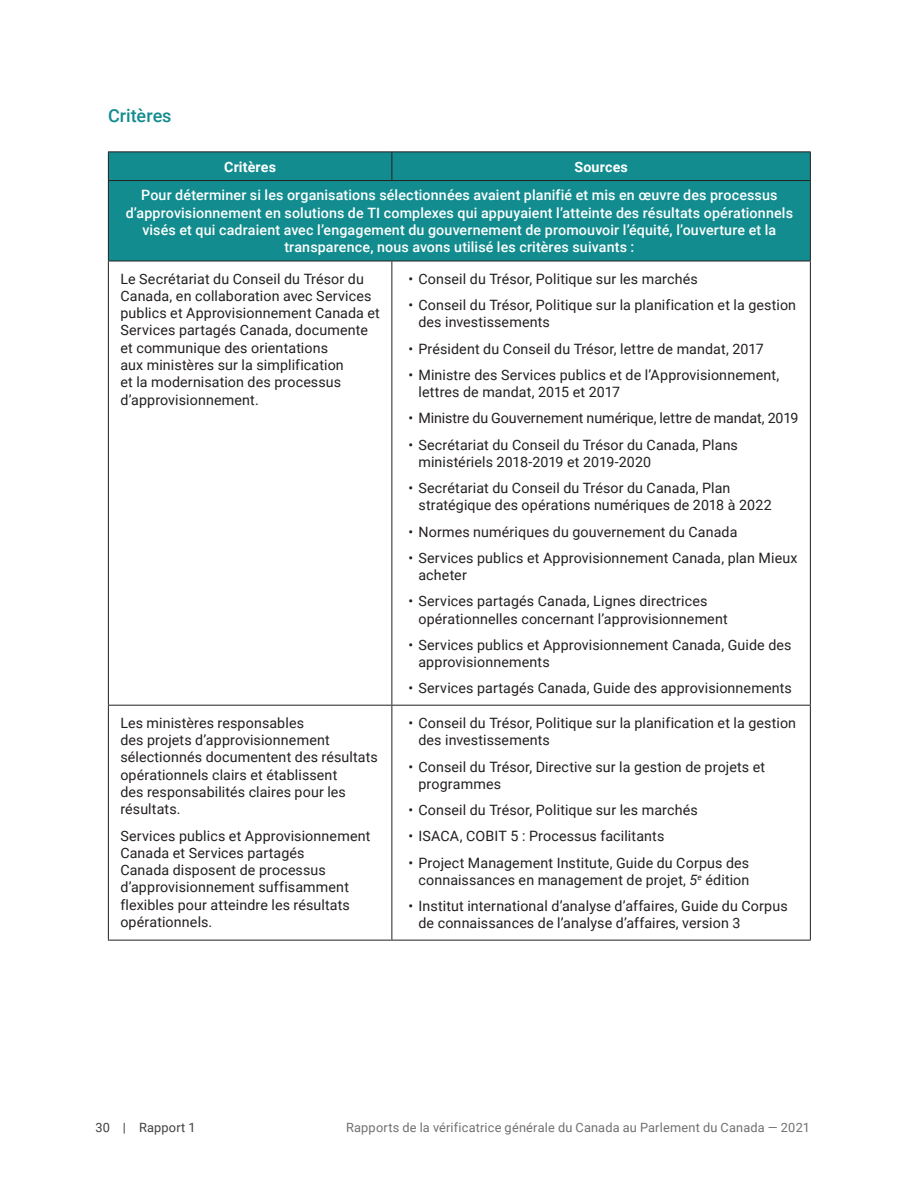
<style>
.page{position:relative;width:918px;height:1188px;background:#fff}
.page>*{position:absolute;margin:0;border:0;box-sizing:border-box;transform-origin:0 0}
.t1{font:500 18px "Roboto";color:#138c8f}
.t2{font:14.25px/17.2px "Roboto";letter-spacing:.01em;color:#231f20}
.t3{font:500 14.25px/17.2px "Roboto";letter-spacing:.01em;color:#fff;text-align:center}
.t4{font:700 14.25px "Roboto";letter-spacing:.01em;color:#fff}
.t5{font:12.75px "Roboto";letter-spacing:.015em;color:#707071}
.t6{font:12.75px "Roboto";letter-spacing:.015em;color:#413f41}
.s1{font-style:italic}
</style>
<div class="page">
<div style="left:109px;top:153px;width:701px;height:108px;background:#138c8f"></div>
<svg style="left:392px;top:153px;width:1px;height:27px"></svg>
<hr style="left:392px;top:261px;width:1px;height:444px;background:#231f20">
<hr style="left:108px;top:705px;width:284px;height:1px;background:#231f20">
<hr style="left:392px;top:705px;width:419px;height:1px;background:#231f20">
<hr style="left:392px;top:706px;width:1px;height:234px;background:#231f20">
<hr style="left:108px;top:940px;width:284px;height:1px;background:#231f20">
<hr style="left:392px;top:940px;width:419px;height:1px;background:#231f20">
<hr style="left:108px;top:180px;width:284px;height:1px;background:#231f20">
<hr style="left:108px;top:181px;width:1px;height:80px;background:#231f20">
<hr style="left:392px;top:180px;width:419px;height:1px;background:#231f20">
<hr style="left:810px;top:181px;width:1px;height:80px;background:#231f20">
<hr style="left:108px;top:261px;width:284px;height:1px;background:#231f20">
<hr style="left:392px;top:261px;width:419px;height:1px;background:#231f20">
<hr style="left:108px;top:152px;width:284px;height:1px;background:#231f20">
<svg style="left:108px;top:152px;width:1px;height:28px"></svg>
<hr style="left:392px;top:152px;width:419px;height:1px;background:#231f20">
<svg style="left:810px;top:152px;width:1px;height:28px"></svg>
<hr style="left:108px;top:261px;width:1px;height:444px;background:#231f20">
<hr style="left:810px;top:261px;width:1px;height:444px;background:#231f20">
<hr style="left:108px;top:706px;width:1px;height:234px;background:#231f20">
<hr style="left:810px;top:706px;width:1px;height:234px;background:#231f20">
<p class="t1" style="left:108px;top:102px;width:65px">Critères</p>
<p class="t4" style="left:224px;top:157px;width:54px">Critères</p>
<p class="t4" style="left:574px;top:157px;width:55px">Sources</p>
<p class="t3" style="left:126px;top:186px;width:669px">Pour déterminer si les organisations sélectionnées avaient planifié et mis en œuvre des processus d’approvisionnement en solutions de TI complexes qui appuyaient l’atteinte des résultats opérationnels visés et qui cadraient avec l’engagement du gouvernement de promouvoir l’équité, l’ouverture et la transparence, nous avons utilisé les critères suivants :</p>
<p class="t2" style="left:120px;top:269px;width:261px">Le Secrétariat du Conseil du Trésor du Canada, en collaboration avec Services publics et Approvisionnement Canada et Services partagés Canada, documente et communique des orientations<br>aux ministères sur la simplification<br>et la modernisation des processus d’approvisionnement.</p>
<p class="t2" style="left:408px;top:270px;width:291px">• Conseil du Trésor, Politique sur les marchés</p>
<p class="t2" style="left:418px;top:296px;width:379px;text-indent:-10px">• Conseil du Trésor, Politique sur la planification et la gestion des investissements</p>
<p class="t2" style="left:408px;top:339px;width:357px">• Président du Conseil du Trésor, lettre de mandat, 2017</p>
<p class="t2" style="left:418px;top:366px;width:362px;text-indent:-10px">• Ministre des Services publics et de l’Approvisionnement, lettres de mandat, 2015 et 2017</p>
<p class="t2" style="left:408px;top:409px;width:391px">• Ministre du Gouvernement numérique, lettre de mandat, 2019</p>
<p class="t2" style="left:418px;top:435px;width:321px;text-indent:-10px">• Secrétariat du Conseil du Trésor du Canada, Plans ministériels 2018‑2019 et 2019‑2020</p>
<p class="t2" style="left:418px;top:479px;width:355px;text-indent:-10px">• Secrétariat du Conseil du Trésor du Canada, Plan stratégique des opérations numériques de 2018 à 2022</p>
<p class="t2" style="left:408px;top:522px;width:331px">• Normes numériques du gouvernement du Canada</p>
<p class="t2" style="left:418px;top:549px;width:381px;text-indent:-10px">• Services publics et Approvisionnement Canada, plan Mieux acheter</p>
<p class="t2" style="left:418px;top:592px;width:311px;text-indent:-10px">• Services partagés Canada, Lignes directrices opérationnelles concernant l’approvisionnement</p>
<p class="t2" style="left:418px;top:636px;width:375px;text-indent:-10px">• Services publics et Approvisionnement Canada, Guide des approvisionnements</p>
<p class="t2" style="left:408px;top:679px;width:385px">• Services partagés Canada, Guide des approvisionnements</p>
<p class="t2" style="left:120px;top:714px;width:259px">Les ministères responsables<br>des projets d’approvisionnement sélectionnés documentent des résultats opérationnels clairs et établissent<br>des responsabilités claires pour les résultats.</p>
<p class="t2" style="left:120px;top:826px;width:252px">Services publics et Approvisionnement<br>Canada et Services partagés<br>Canada disposent de processus d’approvisionnement suffisamment flexibles pour atteindre les résultats opérationnels.</p>
<p class="t2" style="left:418px;top:714px;width:379px;text-indent:-10px">• Conseil du Trésor, Politique sur la planification et la gestion des investissements</p>
<p class="t2" style="left:418px;top:757px;width:348px;text-indent:-10px">• Conseil du Trésor, Directive sur la gestion de projets et programmes</p>
<p class="t2" style="left:408px;top:801px;width:291px">• Conseil du Trésor, Politique sur les marchés</p>
<p class="t2" style="left:408px;top:827px;width:257px">• ISACA, COBIT 5 : Processus facilitants</p>
<p class="t2" style="left:408px;top:853px;width:342px;text-align:right">• Project Management Institute, Guide du Corpus des connaissances en management de projet, <span class="s1">5</span><sup>e</sup> édition</p>
<p class="t2" style="left:418px;top:897px;width:371px;text-indent:-10px">• Institut international d’analyse d’affaires, Guide du Corpus de connaissances de l’analyse d’affaires, version 3</p>
<p class="t6" style="left:95px;top:1119px;width:102px">30 | Rapport 1</p>
<p class="t5" style="left:346px;top:1119px;width:465px">Rapports de la vérificatrice générale du Canada au Parlement du Canada — 2021</p>
</div>
